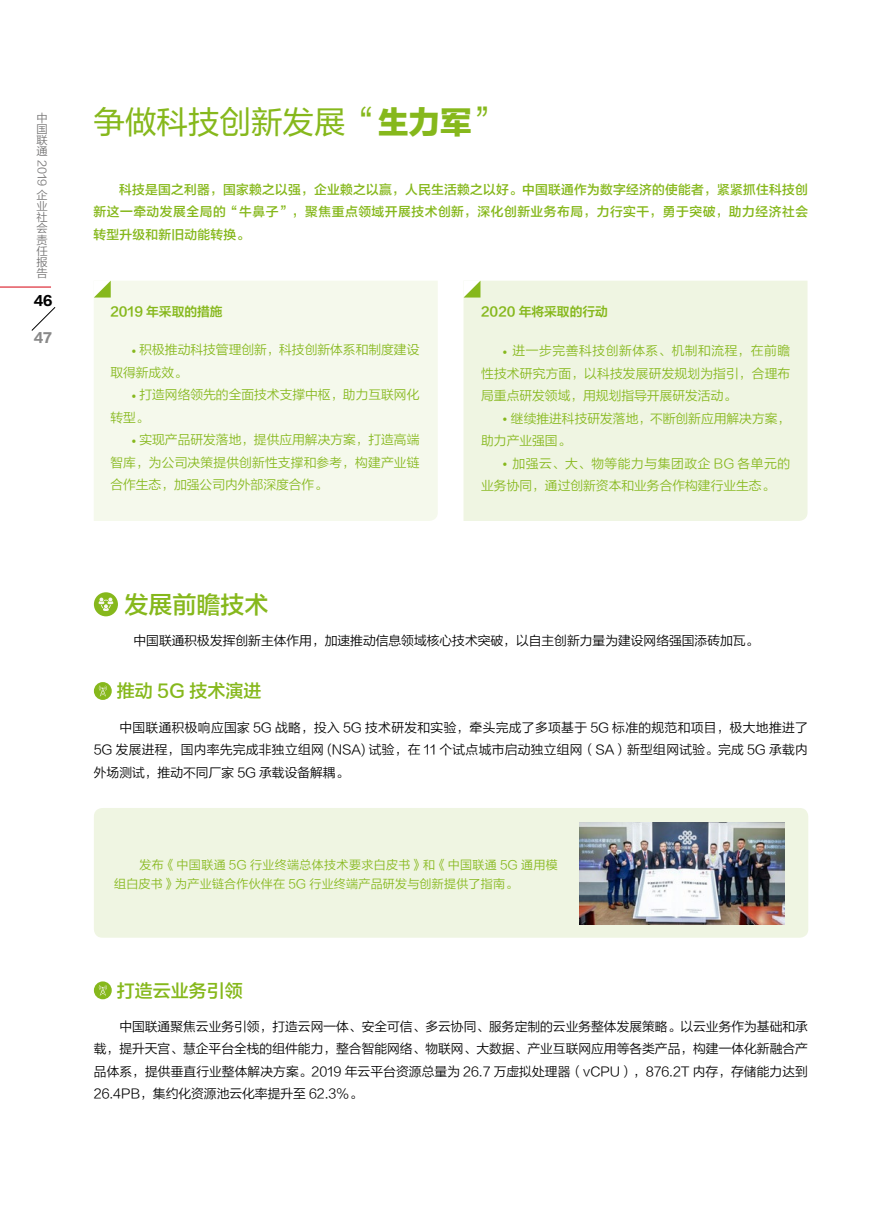
<style>
.page{position:relative;width:893px;height:1212px;background:#fff}
.page>*{position:absolute;margin:0;border:0;box-sizing:border-box;transform-origin:0 0}
.t1{font:31.5px "FZLTHK GBK1 0";color:#86b81c}
.t2{font:24px "FZLTZHK GBK1 0";color:#86b81c}
.t3{font:18px "FZLTZHK GBK1 0";color:#86b81c}
.t4{font:12.75px/22.5px "FZLTXIHK GBK1 0";color:#000;text-align:justify}
.t5{font:12.75px/22.5px "FZLTXIHK GBK1 0";color:#86b81c}
.t6{font:12.75px/22.5px "FZLTZHK GBK1 0";letter-spacing:.04em;color:#86b81c;text-align:justify}
.t7{font:12.75px "FZLTZCHK GBK1 0";color:#86b81c}
.t8{font:12.75px "FZLTTHK GBK1 0";color:#898989}
.t9{font:12.75px "FZLTTHK GBK1 0";color:#000}
.t10{font:12px/19.5px "FZLTXIHK GBK1 0";letter-spacing:.02em;color:#86b81c}
.t11{font:11.25px/11.2px "FZLTXIHK GBK1 0";color:#727171;text-align:justify}
.s1{font-family:"FZLTTHK GBK1 0"}
.s2{font-family:"Minion Pro"}
</style>
<div class="page">
<svg style="left:31px;top:307px;width:25px;height:24px"></svg>
<hr style="left:0;top:287px;width:51px;height:1px;background:#d7000f">
<div style="left:94px;top:808px;width:714px;height:130px;background:#eff5e2;border-radius:9px"></div>
<div style="left:94px;top:592px;width:24px;height:24px;background:#86b81c;border-radius:50%"></div>
<svg style="left:99px;top:598px;width:14px;height:13px"></svg>
<div style="left:94px;top:682px;width:18px;height:18px;background:#86b81c;border-radius:50%"></div>
<svg style="left:99px;top:685px;width:8px;height:11px"></svg>
<div style="left:94px;top:281px;width:344px;height:240px;background:#f5f9ec"></div>
<div style="left:463px;top:281px;width:344px;height:240px;background:#eff5e2"></div>
<svg style="left:94px;top:281px;width:17px;height:17px"></svg>
<svg style="left:463px;top:281px;width:17px;height:17px"></svg>
<img style="left:579px;top:823px;width:206px;height:102px">
<div style="left:94px;top:981px;width:18px;height:18px;background:#86b81c;border-radius:50%"></div>
<svg style="left:99px;top:985px;width:8px;height:11px"></svg>
<p class="t11" style="left:37px;top:112px;width:12px">中国联通</p>
<p class="t11" style="left:47px;top:160px;width:28px;rotate:90deg">2019</p>
<p class="t11" style="left:37px;top:189px;width:12px">企业社会责任报告</p>
<p class="t9" style="left:34px;top:294px;width:20px">46</p>
<p class="t8" style="left:34px;top:330px;width:20px">47</p>
<h1 class="t1" style="left:94px;top:105px;width:411px">争做科技创新发展“<span class="s1">生力军</span>”</h1>
<p class="t6" style="left:94px;top:179px;width:716px;text-indent:26px">科技是国之利器，国家赖之以强，企业赖之以赢，人民生活赖之以好。中国联通作为数字经济的使能者，紧紧抓住科技创新这一牵动发展全局的“牛鼻子”，聚焦重点领域开展技术创新，深化创新业务布局，力行实干，勇于突破，助力经济社会转型升级和新旧动能转换。</p>
<p class="t7" style="left:110px;top:304px;width:114px">2019 年采取的措施</p>
<p class="t7" style="left:481px;top:304px;width:128px">2020 年将采取的行动</p>
<p class="t5" style="left:110px;top:339px;width:311px;text-indent:21px"><span class="s2">•</span> 积极推动科技管理创新，科技创新体系和制度建设取得新成效。</p>
<p class="t5" style="left:110px;top:384px;width:311px;text-indent:21px"><span class="s2">•</span> 打造网络领先的全面技术支撑中枢，助力互联网化转型。</p>
<p class="t5" style="left:110px;top:429px;width:311px;text-align:justify;text-indent:21px"><span class="s2">•</span> 实现产品研发落地，提供应用解决方案，打造高端智库，为公司决策提供创新性支撑和参考，构建产业链合作生态，加强公司内外部深度合作。</p>
<p class="t5" style="left:481px;top:340px;width:311px;text-align:justify;text-indent:21px"><span class="s2">•</span> 进一步完善科技创新体系、机制和流程，在前瞻性技术研究方面，以科技发展研发规划为指引，合理布局重点研发领域，用规划指导开展研发活动。</p>
<p class="t5" style="left:481px;top:408px;width:311px;text-indent:21px"><span class="s2">•</span> 继续推进科技研发落地，不断创新应用解决方案，助力产业强国。</p>
<p class="t5" style="left:481px;top:453px;width:311px;text-indent:21px"><span class="s2">•</span> 加强云、大、物等能力与集团政企 BG 各单元的业务协同，通过创新资本和业务合作构建行业生态。</p>
<h2 class="t2" style="left:125px;top:591px;width:146px">发展前瞻技术</h2>
<p class="t4" style="left:134px;top:629px;width:626px">中国联通积极发挥创新主体作用，加速推动信息领域核心技术突破，以自主创新力量为建设网络强国添砖加瓦。</p>
<h3 class="t3" style="left:117px;top:681px;width:146px">推动 5G 技术演进</h3>
<p class="t4" style="left:94px;top:716px;width:716px;text-indent:26px">中国联通积极响应国家 5G 战略，投入 5G 技术研发和实验，牵头完成了多项基于 5G 标准的规范和项目，极大地推进了5G 发展进程，国内率先完成非独立组网 (NSA) 试验，在 11 个试点城市启动独立组网（SA）新型组网试验。完成 5G 承载内外场测试，推动不同厂家 5G 承载设备解耦。</p>
<p class="t10" style="left:114px;top:855px;width:445px;text-indent:26px">发布《中国联通 5G 行业终端总体技术要求白皮书》和《中国联通 5G 通用模组白皮书》为产业链合作伙伴在 5G 行业终端产品研发与创新提供了指南。</p>
<h3 class="t3" style="left:117px;top:981px;width:128px">打造云业务引领</h3>
<p class="t4" style="left:94px;top:1015px;width:716px;text-indent:26px">中国联通聚焦云业务引领，打造云网一体、安全可信、多云协同、服务定制的云业务整体发展策略。以云业务作为基础和承载，提升天宫、慧企平台全栈的组件能力，整合智能网络、物联网、大数据、产业互联网应用等各类产品，构建一体化新融合产品体系，提供垂直行业整体解决方案。2019 年云平台资源总量为 26.7 万虚拟处理器（vCPU），876.2T 内存，存储能力达到26.4PB，集约化资源池云化率提升至 62.3%。</p>
</div>
